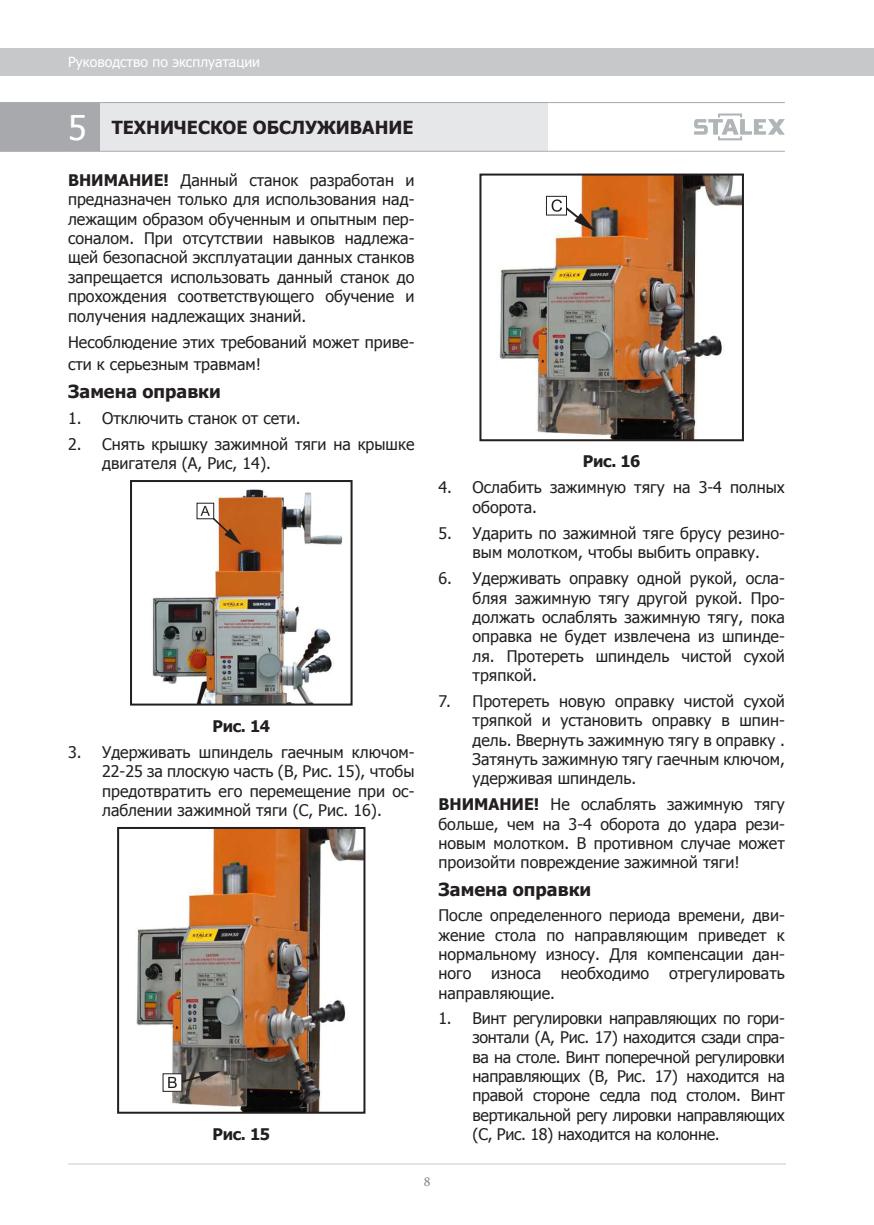
<style>
.page{position:relative;width:874px;height:1225px;background:#fff}
.page>*{position:absolute;margin:0;border:0;box-sizing:border-box;transform-origin:0 0}
.Paragraph_Style_3{font:34px "Tahoma";color:#fff}
.Основной{font:700 18px "Tahoma";color:#231f20}
.Главный_заголовок{font:700 18px "Tahoma";color:#231f20}
.Основной-2{font:16px/19.2px "Tahoma";color:#231f20;text-align:justify}
.Основной-3{font:700 16px "Tahoma";letter-spacing:-.02em;color:#231f20}
.t1{font:14px "Tahoma";color:#fff}
.t2{font:14px "Minion Pro";color:#808285}
.s1{font-weight:700}
</style>
<div class="page">
<div style="left:0;top:48px;width:856px;height:27px;background:#c7c8ca"></div>
<div style="left:856px;top:48px;width:17px;height:27px;background:#c7c8ca"></div>
<hr style="left:68px;top:1163px;width:717px;height:1px;background:#c7c8ca">
<div style="left:0;top:103px;width:100px;height:48px;background:#a8a9ad"></div>
<div style="left:100px;top:103px;width:448px;height:48px;background:#e6e7e9"></div>
<hr style="left:0;top:102px;width:68px;height:1px;background:#a8a9ad">
<hr style="left:68px;top:102px;width:32px;height:1px;background:#a8a9ad">
<hr style="left:100px;top:102px;width:448px;height:1px;background:#a8a9ad">
<hr style="left:548px;top:102px;width:236px;height:1px;background:#a8a9ad">
<hr style="left:0;top:151px;width:68px;height:1px;background:#a8a9ad">
<hr style="left:68px;top:151px;width:32px;height:1px;background:#a8a9ad">
<hr style="left:100px;top:151px;width:448px;height:1px;background:#a8a9ad">
<hr style="left:548px;top:151px;width:236px;height:1px;background:#a8a9ad">
<svg style="left:694px;top:113px;width:90px;height:27px"></svg>
<img style="left:152px;top:489px;width:191px;height:213px">
<div style="left:130px;top:480px;width:222px;height:225px;border:2px solid #231f20"></div>
<div style="left:197px;top:503px;width:16px;height:16px;background:#fff"></div>
<svg style="left:200px;top:506px;width:41px;height:39px"></svg>
<img style="left:136px;top:830px;width:226px;height:280px">
<div style="left:117px;top:827px;width:248px;height:286px;border:2px solid #231f20"></div>
<div style="left:163px;top:1073px;width:19px;height:18px;background:#fff"></div>
<svg style="left:168px;top:1071px;width:53px;height:17px"></svg>
<img style="left:499px;top:176px;width:241px;height:262px">
<div style="left:479px;top:173px;width:264px;height:268px;border:2px solid #231f20"></div>
<div style="left:546px;top:196px;width:20px;height:19px;background:#fff"></div>
<div style="left:545px;top:196px;width:21px;height:19px;border:1px solid #231f20"></div>
<svg style="left:551px;top:199px;width:44px;height:32px"></svg>
<p class="t1" style="left:68px;top:53px;width:193px">Руководство по эксплуатации</p>
<p class="Paragraph_Style_3" style="left:68px;top:105px;width:20px">5</p>
<p class="Главный_заголовок" style="left:112px;top:115px;width:303px">ТЕХНИЧЕСКОЕ ОБСЛУЖИВАНИЕ</p>
<p class="Основной-2" style="left:68px;top:171px;width:348px"><span class="s1">ВНИМАНИЕ!</span> Данный станок разработан и предназначен только для использования над&shy;лежащим образом обученным и опытным пер&shy;соналом. При отсутствии навыков надлежа&shy;щей безопасной эксплуатации данных станков запрещается использовать данный станок до прохождения соответствующего обучение и получения надлежащих знаний.</p>
<p class="Основной-2" style="left:68px;top:332px;width:348px;line-height:22px">Несоблюдение этих требований может приве&shy;сти к серьезным травмам!</p>
<p class="Основной" style="left:68px;top:379px;width:154px">Замена оправки</p>
<p class="Основной-2" style="left:68px;top:409px;width:234px">1. Отключить станок от сети.</p>
<p class="Основной-2" style="left:102px;top:435px;width:313px;text-indent:-34px">2. Снять крышку зажимной тяги на крышке двигателя (A, Рис, 14).</p>
<p class="Основной-3" style="left:212px;top:714px;width:59px">Рис. 14</p>
<p class="Основной-2" style="left:102px;top:743px;width:314px;text-indent:-34px">3. Удерживать шпиндель гаечным ключом-22-25 за плоскую часть (В, Рис. 15), чтобы предотвратить его перемещение при ос&shy;лаблении зажимной тяги (C, Рис. 16).</p>
<p class="Основной-3" style="left:212px;top:1122px;width:59px">Рис. 15</p>
<p class="Основной-3" style="left:582px;top:450px;width:59px">Рис. 16</p>
<p class="Основной-2" style="left:472px;top:479px;width:313px;text-indent:-34px">4. Ослабить зажимную тягу на 3-4 полных оборота.</p>
<p class="Основной-2" style="left:438px;top:524px;width:348px;text-align:center">5. Ударить по зажимной тяге брусу резино&shy;вым молотком, чтобы выбить оправку.</p>
<p class="Основной-2" style="left:472px;top:570px;width:313px;text-indent:-34px">6. Удерживать оправку одной рукой, осла&shy;бляя зажимную тягу другой рукой. Про&shy;должать ослаблять зажимную тягу, пока оправка не будет извлечена из шпинде&shy;ля. Протереть шпиндель чистой сухой тряпкой.</p>
<p class="Основной-2" style="left:472px;top:692px;width:314px;text-indent:-34px">7. Протереть новую оправку чистой сухой тряпкой и установить оправку в шпин&shy;дель. Ввернуть зажимную тягу в оправку .<br>Затянуть зажимную тягу гаечным ключом, удерживая шпиндель.</p>
<p class="Основной-2" style="left:438px;top:795px;width:348px"><span class="s1">ВНИМАНИЕ!</span> Не ослаблять зажимную тягу больше, чем на 3-4 оборота до удара рези&shy;новым молотком. В противном случае может произойти повреждение зажимной тяги!</p>
<p class="Основной" style="left:438px;top:877px;width:154px">Замена оправки</p>
<p class="Основной-2" style="left:438px;top:906px;width:348px">После определенного периода времени, дви&shy;жение стола по направляющим приведет к нормальному износу. Для компенсации дан&shy;ного износа необходимо отрегулировать направляющие.</p>
<p class="Основной-2" style="left:472px;top:1009px;width:313px;text-indent:-34px">1. Винт регулировки направляющих по гори&shy;зонтали (А, Рис. 17) находится сзади спра&shy;ва на столе. Винт поперечной регулировки направляющих (B, Рис. 17) находится на правой стороне седла под столом. Винт вертикальной регу лировки направляющих (C, Рис. 18) находится на колонне.</p>
<p class="t2" style="left:423px;top:1171px;width:8px">8</p>
</div>
